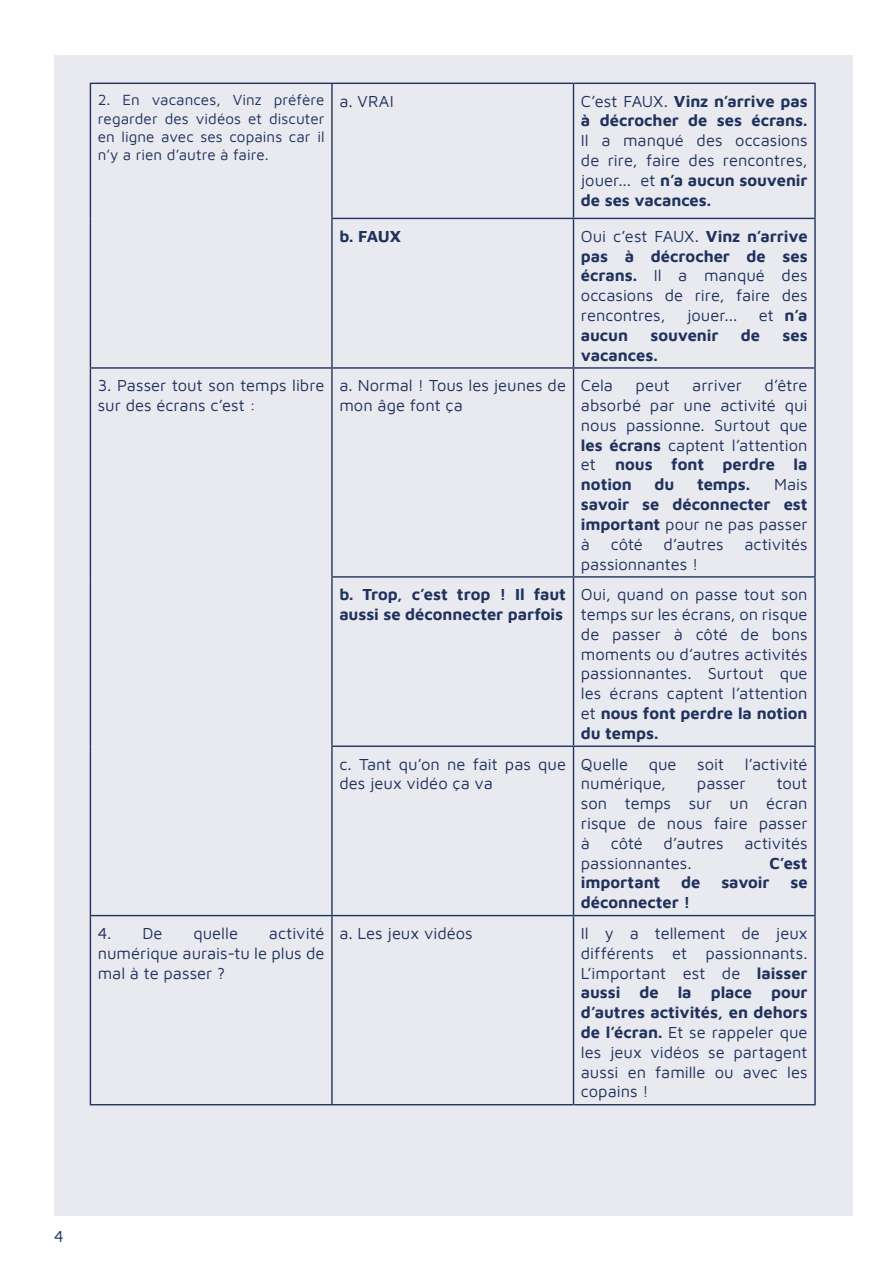
<style>
.page{position:relative;width:893px;height:1263px;background:#fff}
.page>*{position:absolute;margin:0;border:0;box-sizing:border-box;transform-origin:0 0}
.corp_de_texte_bon{font:16.5px/19.8px "Maven Pro";color:#20315e;text-align:justify}
.corp_de_texte_bon-2{font:700 16.5px/19.8px "Maven Pro";letter-spacing:-.005em;color:#20315e;text-align:justify}
.corp_de_texte_bon-3{font:15.3px/18.3px "Maven Pro";color:#20315e;text-align:justify}
.s1{font-weight:700}
.s2{font-weight:400}
</style>
<div class="page">
<div style="left:54px;top:56px;width:799px;height:1160px;background:#e9eaef"></div>
<hr style="left:90px;top:83px;width:242px;height:1px;background:#20315e">
<hr style="left:90px;top:84px;width:1px;height:134px;background:#20315e">
<hr style="left:332px;top:83px;width:241px;height:1px;background:#20315e">
<hr style="left:331px;top:84px;width:2px;height:134px;background:#20315e">
<hr style="left:573px;top:83px;width:243px;height:1px;background:#20315e">
<hr style="left:573px;top:84px;width:1px;height:134px;background:#20315e">
<hr style="left:814px;top:84px;width:2px;height:134px;background:#20315e">
<hr style="left:90px;top:218px;width:1px;height:149px;background:#20315e">
<hr style="left:331px;top:218px;width:242px;height:1px;background:#20315e">
<hr style="left:331px;top:219px;width:2px;height:148px;background:#20315e">
<hr style="left:573px;top:218px;width:243px;height:1px;background:#20315e">
<hr style="left:573px;top:219px;width:1px;height:148px;background:#20315e">
<hr style="left:814px;top:219px;width:2px;height:148px;background:#20315e">
<hr style="left:90px;top:367px;width:242px;height:2px;background:#20315e">
<hr style="left:90px;top:369px;width:1px;height:208px;background:#20315e">
<hr style="left:332px;top:367px;width:241px;height:2px;background:#20315e">
<hr style="left:331px;top:369px;width:2px;height:207px;background:#20315e">
<hr style="left:573px;top:367px;width:243px;height:2px;background:#20315e">
<hr style="left:573px;top:369px;width:1px;height:207px;background:#20315e">
<hr style="left:814px;top:369px;width:2px;height:207px;background:#20315e">
<hr style="left:90px;top:577px;width:1px;height:169px;background:#20315e">
<hr style="left:331px;top:576px;width:242px;height:2px;background:#20315e">
<hr style="left:331px;top:578px;width:2px;height:167px;background:#20315e">
<hr style="left:573px;top:576px;width:243px;height:2px;background:#20315e">
<hr style="left:573px;top:578px;width:1px;height:167px;background:#20315e">
<hr style="left:814px;top:578px;width:2px;height:167px;background:#20315e">
<hr style="left:90px;top:746px;width:1px;height:169px;background:#20315e">
<hr style="left:331px;top:745px;width:242px;height:2px;background:#20315e">
<hr style="left:331px;top:747px;width:2px;height:168px;background:#20315e">
<hr style="left:573px;top:745px;width:243px;height:2px;background:#20315e">
<hr style="left:573px;top:747px;width:1px;height:168px;background:#20315e">
<hr style="left:814px;top:747px;width:2px;height:168px;background:#20315e">
<hr style="left:90px;top:915px;width:242px;height:1px;background:#20315e">
<hr style="left:90px;top:916px;width:1px;height:188px;background:#20315e">
<hr style="left:332px;top:915px;width:241px;height:1px;background:#20315e">
<hr style="left:331px;top:916px;width:2px;height:188px;background:#20315e">
<hr style="left:573px;top:915px;width:243px;height:1px;background:#20315e">
<hr style="left:573px;top:916px;width:1px;height:188px;background:#20315e">
<hr style="left:814px;top:916px;width:2px;height:188px;background:#20315e">
<hr style="left:90px;top:1104px;width:242px;height:1px;background:#20315e">
<hr style="left:332px;top:1104px;width:241px;height:1px;background:#20315e">
<hr style="left:573px;top:1104px;width:243px;height:1px;background:#20315e">
<p class="corp_de_texte_bon-3" style="left:98px;top:90px;width:228px">2. En vacances, Vinz préfère regarder des vidéos et discuter en ligne avec ses copains car il n’y a rien d’autre à faire.</p>
<p class="corp_de_texte_bon" style="left:339px;top:90px;width:56px">a. VRAI</p>
<p class="corp_de_texte_bon" style="left:581px;top:90px;width:228px">C’est FAUX. <span class="s1">Vinz n’arrive pas à décrocher de ses écrans.<br></span>Il a manqué des occasions de rire, faire des rencontres, jouer... et <span class="s1">n’a aucun souvenir de ses vacances.</span></p>
<p class="corp_de_texte_bon-2" style="left:339px;top:225px;width:63px">b. FAUX</p>
<p class="corp_de_texte_bon" style="left:581px;top:225px;width:228px">Oui c’est FAUX. <span class="s1">Vinz n’arrive pas à décrocher de ses écrans.</span> Il a manqué des occasions de rire, faire des rencontres,</p>
<p class="corp_de_texte_bon" style="left:687px;top:304px;width:52px">jouer...</p>
<p class="corp_de_texte_bon-2" style="left:759px;top:304px;width:50px"><span class="s2">et</span> n’a</p>
<p class="corp_de_texte_bon-2" style="left:581px;top:324px;width:49px">aucun</p>
<p class="corp_de_texte_bon-2" style="left:650px;top:324px;width:70px">souvenir</p>
<p class="corp_de_texte_bon-2" style="left:741px;top:324px;width:21px">de</p>
<p class="corp_de_texte_bon-2" style="left:782px;top:324px;width:27px">ses</p>
<p class="corp_de_texte_bon-2" style="left:581px;top:344px;width:78px">vacances.</p>
<p class="corp_de_texte_bon" style="left:98px;top:375px;width:228px">3. Passer tout son temps libre sur des écrans c’est :</p>
<p class="corp_de_texte_bon" style="left:339px;top:375px;width:228px">a. Normal ! Tous les jeunes de mon âge font ça</p>
<p class="corp_de_texte_bon" style="left:581px;top:375px;width:34px">Cela</p>
<p class="corp_de_texte_bon" style="left:636px;top:375px;width:36px">peut</p>
<p class="corp_de_texte_bon" style="left:692px;top:375px;width:51px">arriver</p>
<p class="corp_de_texte_bon" style="left:581px;top:375px;width:228px;text-indent:184px">d’être absorbé par une activité qui nous passionne. Surtout que <span class="s1">les écrans</span> captent l’attention et <span class="s1">nous font perdre la notion</span></p>
<p class="corp_de_texte_bon-2" style="left:654px;top:474px;width:21px">du</p>
<p class="corp_de_texte_bon-2" style="left:697px;top:474px;width:55px">temps.</p>
<p class="corp_de_texte_bon-2" style="left:581px;top:474px;width:228px;text-indent:193px"><span class="s2">Mais </span>savoir se déconnecter est important <span class="s2">pour ne pas passer à</span></p>
<p class="corp_de_texte_bon" style="left:611px;top:533px;width:34px">côté</p>
<p class="corp_de_texte_bon" style="left:664px;top:533px;width:62px">d’autres</p>
<p class="corp_de_texte_bon" style="left:744px;top:533px;width:65px">activités</p>
<p class="corp_de_texte_bon" style="left:581px;top:553px;width:119px">passionnantes !</p>
<p class="corp_de_texte_bon-2" style="left:339px;top:584px;width:228px">b. Trop, c’est trop ! Il faut aussi se déconnecter parfois</p>
<p class="corp_de_texte_bon" style="left:581px;top:584px;width:228px">Oui, quand on passe tout son temps sur les écrans, on risque de passer à côté de bons moments ou d’autres activités passionnantes. Surtout que les écrans captent l’attention et <span class="s1">nous font perdre la notion du temps.</span></p>
<p class="corp_de_texte_bon" style="left:339px;top:753px;width:228px">c. Tant qu’on ne fait pas que des jeux vidéo ça va</p>
<p class="corp_de_texte_bon" style="left:581px;top:753px;width:228px">Quelle que soit l’activité numérique,</p>
<p class="corp_de_texte_bon" style="left:581px;top:773px;width:228px;text-indent:196px">tout son temps sur un écran risque de nous faire passer à</p>
<p class="corp_de_texte_bon" style="left:697px;top:773px;width:50px">passer</p>
<p class="corp_de_texte_bon" style="left:611px;top:832px;width:34px">côté</p>
<p class="corp_de_texte_bon" style="left:664px;top:832px;width:62px">d’autres</p>
<p class="corp_de_texte_bon" style="left:744px;top:832px;width:65px">activités</p>
<p class="corp_de_texte_bon" style="left:581px;top:852px;width:112px">passionnantes.</p>
<p class="corp_de_texte_bon-2" style="left:769px;top:852px;width:40px">C’est</p>
<p class="corp_de_texte_bon-2" style="left:581px;top:872px;width:81px">important</p>
<p class="corp_de_texte_bon-2" style="left:681px;top:872px;width:21px">de</p>
<p class="corp_de_texte_bon-2" style="left:721px;top:872px;width:50px">savoir</p>
<p class="corp_de_texte_bon-2" style="left:790px;top:872px;width:19px">se</p>
<p class="corp_de_texte_bon-2" style="left:581px;top:891px;width:111px">déconnecter !</p>
<p class="corp_de_texte_bon" style="left:98px;top:922px;width:228px;text-indent:171px">activité numérique aurais-tu le plus de mal à te passer ?</p>
<p class="corp_de_texte_bon" style="left:339px;top:922px;width:135px">a. Les jeux vidéos</p>
<p class="corp_de_texte_bon" style="left:581px;top:922px;width:228px">Il y a tellement de jeux différents et passionnants.<br>L’important est de <span class="s1">laisser aussi de la place pour d’autres activités, en dehors de l’écran.</span> Et se rappeler que les jeux vidéos se partagent aussi en famille ou avec les copains !</p>
<p class="corp_de_texte_bon" style="left:98px;top:922px;width:66px">4. De</p>
<p class="corp_de_texte_bon" style="left:193px;top:922px;width:46px">quelle</p>
<p class="corp_de_texte_bon" style="left:54px;top:1225px;width:11px">4</p>
</div>
